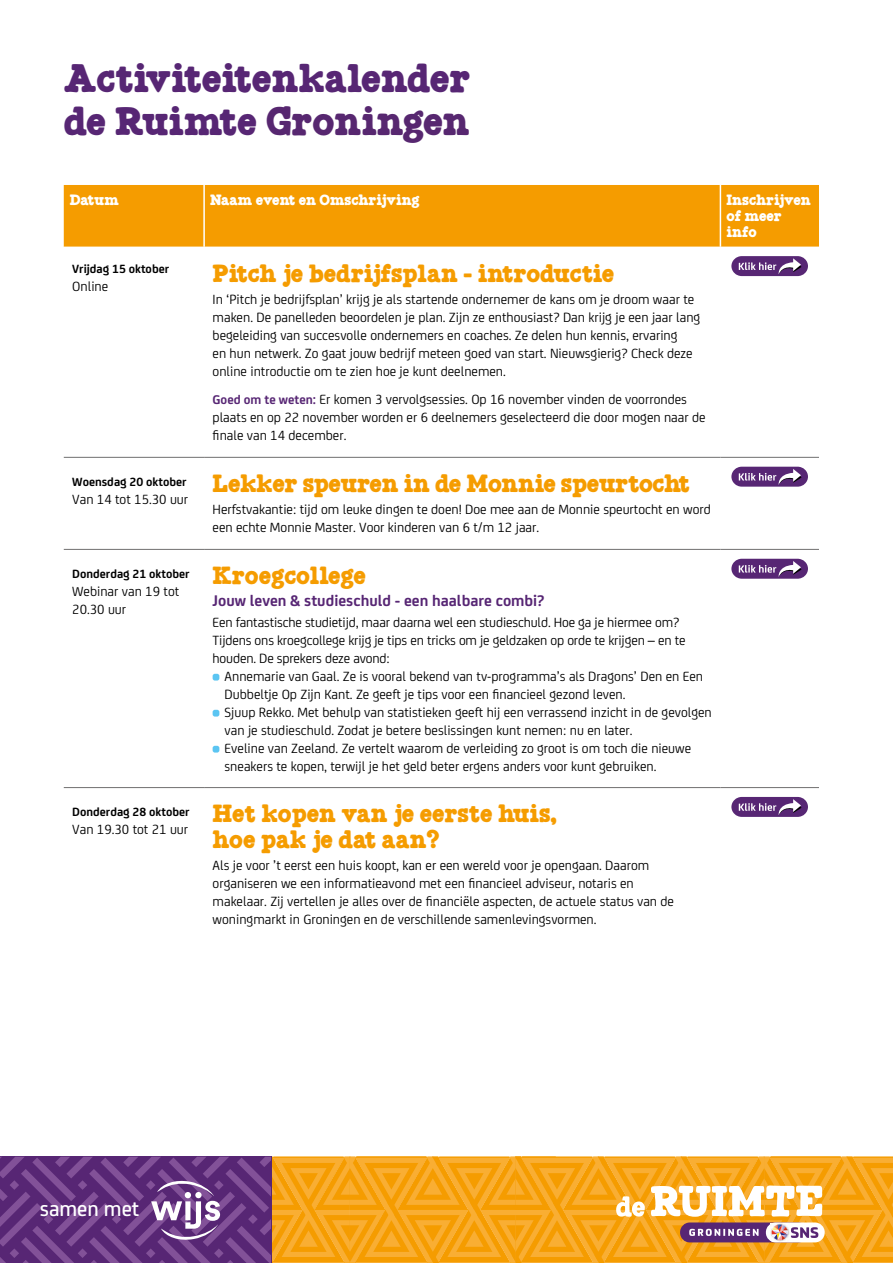
<style>
.page{position:relative;width:893px;height:1263px;background:#fff}
.page>*{position:absolute;margin:0;border:0;box-sizing:border-box;transform-origin:0 0}
.t1{font:700 36px/43.2px "Munky";color:#572674}
.t2{font:700 22.5px/25.5px "Munky";color:#f59c00}
.t3{font:500 22.05px "FS Joey";color:#fff}
.t4{font:700 16.5px "FS Joey";color:#572674}
.t5{font:14.25px/18px "FS Joey";color:#000}
.t6{font:700 13.5px/16.2px "Munky";color:#fff}
.t7{font:700 12.75px "FS Joey";color:#000}
.s1{color:#572770}
.s2{font-weight:700;font-size:13.5px;color:#572674}
</style>
<div class="page">
<svg style="left:0;top:1157px;width:893px;height:106px;background:#ca8747"></svg>
<div style="left:64px;top:185px;width:755px;height:62px;background:#f59c00"></div>
<svg style="left:204px;top:256px;width:615px;height:561px"></svg>
<hr style="left:203px;top:185px;width:2px;height:62px;background:#fff">
<hr style="left:720px;top:185px;width:1px;height:62px;background:#fff">
<hr style="left:64px;top:457px;width:140px;height:1px;background:#706f6f">
<hr style="left:204px;top:457px;width:516px;height:1px;background:#706f6f">
<hr style="left:720px;top:457px;width:99px;height:1px;background:#706f6f">
<hr style="left:64px;top:549px;width:140px;height:1px;background:#706f6f">
<hr style="left:204px;top:549px;width:516px;height:1px;background:#706f6f">
<hr style="left:720px;top:549px;width:99px;height:1px;background:#706f6f">
<hr style="left:64px;top:787px;width:140px;height:1px;background:#706f6f">
<hr style="left:204px;top:787px;width:516px;height:1px;background:#706f6f">
<hr style="left:720px;top:787px;width:99px;height:1px;background:#706f6f">
<div style="left:731px;top:256px;width:77px;height:20px;background:#572674;border-radius:10px"></div>
<svg style="left:739px;top:258px;width:62px;height:16px"></svg>
<div style="left:731px;top:467px;width:77px;height:20px;background:#572674;border-radius:10px"></div>
<svg style="left:739px;top:469px;width:62px;height:16px"></svg>
<svg style="left:213px;top:674px;width:6px;height:6px"></svg>
<svg style="left:213px;top:710px;width:6px;height:6px"></svg>
<svg style="left:213px;top:746px;width:6px;height:6px"></svg>
<div style="left:731px;top:559px;width:77px;height:20px;background:#572674;border-radius:10px"></div>
<svg style="left:739px;top:561px;width:62px;height:16px"></svg>
<div style="left:731px;top:797px;width:77px;height:20px;background:#572674;border-radius:10px"></div>
<svg style="left:739px;top:799px;width:62px;height:16px"></svg>
<h1 class="t1" style="left:64px;top:57px;width:408px">Activiteitenkalender de Ruimte <span class="s1">Groningen</span></h1>
<p class="t6" style="left:70px;top:192px;width:51px">Datum</p>
<p class="t6" style="left:210px;top:192px;width:211px">Naam event en Omschrijving</p>
<p class="t6" style="left:726px;top:192px;width:86px">Inschrijven of meer info</p>
<p class="t7" style="left:72px;top:260px;width:98px">Vrijdag 15 oktober</p>
<p class="t5" style="left:72px;top:277px;width:38px">Online</p>
<h2 class="t2" style="left:213px;top:260px;width:403px">Pitch je bedrijfsplan - introductie</h2>
<p class="t5" style="left:213px;top:289px;width:489px">In ‘Pitch je bedrijfsplan’ krijg je als startende ondernemer de kans om je droom waar te maken. De panelleden beoordelen je plan. Zijn ze enthousiast? Dan krijg je een jaar lang begeleiding van succesvolle ondernemers en coaches. Ze delen hun kennis, ervaring<br>en hun netwerk. Zo gaat jouw bedrijf meteen goed van start. Nieuwsgierig? Check deze online introductie om te zien hoe je kunt deelnemen.</p>
<p class="t5" style="left:213px;top:390px;width:495px"><span class="s2">Goed om te weten:</span> Er komen 3 vervolgsessies. Op 16 november vinden de voorrondes plaats en op 22 november worden er 6 deelnemers geselecteerd die door mogen naar de finale van 14 december.</p>
<p class="t7" style="left:72px;top:472px;width:116px">Woensdag 20 oktober</p>
<p class="t5" style="left:72px;top:489px;width:117px">Van 14 tot 15.30 uur</p>
<h2 class="t2" style="left:213px;top:470px;width:479px">Lekker speuren in de Monnie speurtocht</h2>
<p class="t5" style="left:213px;top:500px;width:500px">Herfstvakantie: tijd om leuke dingen te doen! Doe mee aan de Monnie speurtocht en word een echte Monnie Master. Voor kinderen van 6 t/m 12 jaar.</p>
<p class="t7" style="left:72px;top:564px;width:119px">Donderdag 21 oktober</p>
<p class="t5" style="left:72px;top:581px;width:108px">Webinar van 19 tot<br>20.30 uur</p>
<h2 class="t2" style="left:213px;top:563px;width:155px">Kroegcollege</h2>
<p class="t4" style="left:213px;top:589px;width:333px">Jouw leven &amp; studieschuld - een haalbare combi?</p>
<p class="t5" style="left:213px;top:612px;width:474px">Een fantastische studietijd, maar daarna wel een studieschuld. Hoe ga je hiermee om?<br>Tijdens ons kroegcollege krijg je tips en tricks om je geldzaken op orde te krijgen – en te houden. De sprekers deze avond:</p>
<p class="t5" style="left:225px;top:666px;width:489px">Annemarie van Gaal. Ze is vooral bekend van tv-programma’s als Dragons’ Den en Een Dubbeltje Op Zijn Kant. Ze geeft je tips voor een financieel gezond leven.<br>Sjuup Rekko. Met behulp van statistieken geeft hij een verrassend inzicht in de gevolgen van je studieschuld. Zodat je betere beslissingen kunt nemen: nu en later.<br>Eveline van Zeeland. Ze vertelt waarom de verleiding zo groot is om toch die nieuwe sneakers te kopen, terwijl je het geld beter ergens anders voor kunt gebruiken.</p>
<p class="t7" style="left:72px;top:802px;width:119px">Donderdag 28 oktober</p>
<p class="t5" style="left:72px;top:819px;width:117px">Van 19.30 tot 21 uur</p>
<h2 class="t2" style="left:213px;top:801px;width:346px">Het kopen van je eerste huis, hoe pak je dat aan?</h2>
<p class="t5" style="left:213px;top:855px;width:463px">Als je voor ’t eerst een huis koopt, kan er een wereld voor je opengaan. Daarom organiseren we een informatieavond met een financieel adviseur, notaris en makelaar. Zij vertellen je alles over de financiële aspecten, de actuele status van de woningmarkt in Groningen en de verschillende samenlevingsvormen.</p>
<h3 class="t3" style="left:40px;top:1192px;width:101px">samen met</h3>
</div>
